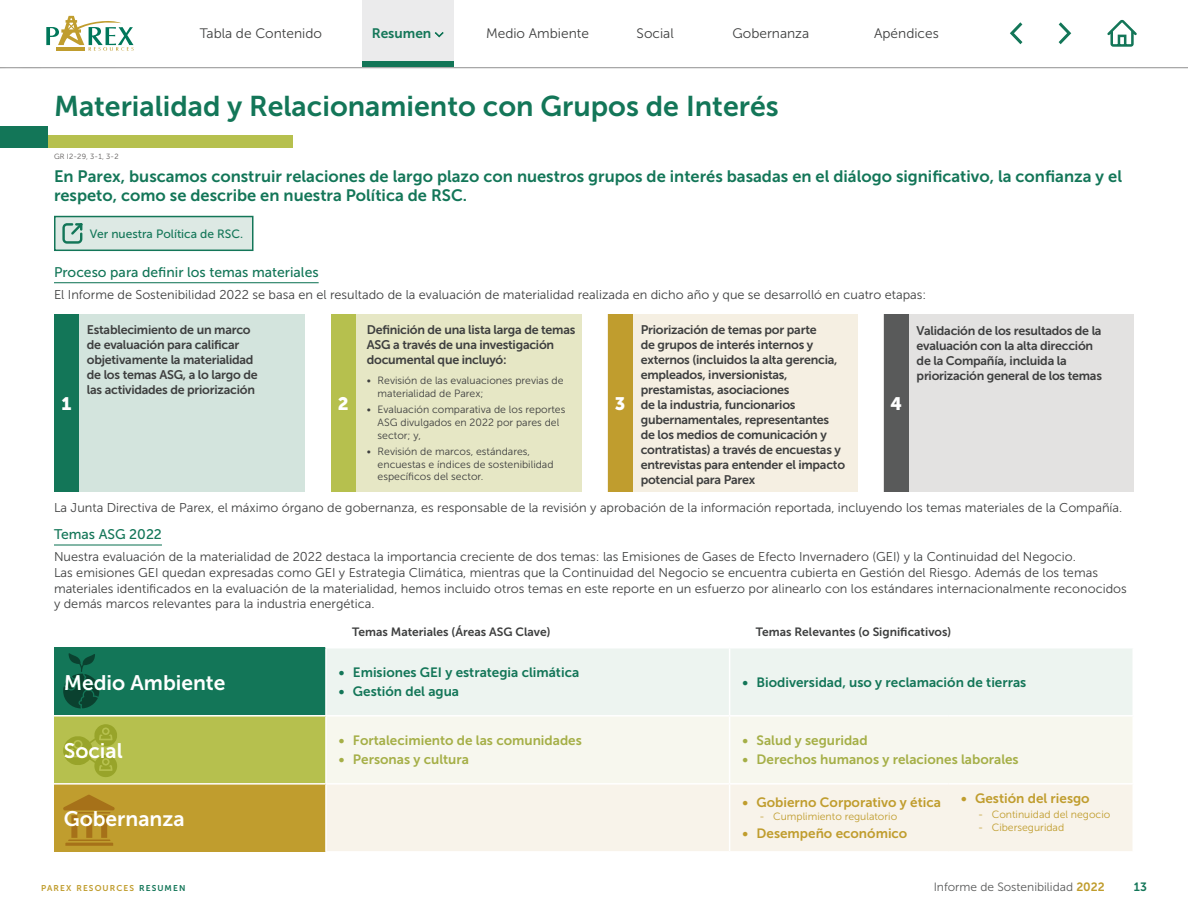
<style>
.page{position:relative;width:1188px;height:918px;background:#fff}
.page>*{position:absolute;margin:0;border:0;box-sizing:border-box;transform-origin:0 0}
.t1{font:28.5px "Museo Sans 700";color:#137658}
.t2{font:21px "Museo Sans 700";color:#fff}
.t3{font:18px "Museo Sans 900";color:#fff}
.t4{font:16.5px/19.8px "Museo Sans 700";color:#137658}
.t5{font:13.95px "Museo Sans 500";color:#137658}
.t6{font:13.65px "Museo Sans 300";color:#3e3f3f}
.t7{font:13.65px "Museo Sans 700";color:#137658}
.t8{font:13.5px "Museo Sans 700";color:#a5af47}
.t9{font:13.5px "Museo Sans 700";color:#137658}
.t10{font:13.5px "Museo Sans 700";color:#c09d2e}
.t11{font:12.75px/15.8px "Museo Sans 300";color:#3e3f3f}
.t12{font:12.45px/15px "Museo Sans 700";letter-spacing:-.02em;color:#3e3f3f}
.t13{font:12px "Museo Sans 700";color:#3e3f3f}
.t14{font:12px "Museo Sans 300";color:#595a5a}
.t15{font:12px "Museo Sans 500";color:#137658}
.t16{font:12px "Museo Sans 700";color:#137658}
.t17{font:10.5px/12.6px "Museo Sans 300";color:#3e3f3f}
.t18{font:10.5px "Museo Sans 300";color:#c09d2e}
.t19{font:8.4px "Museo Sans 700";letter-spacing:.13em;color:#c09d2e}
.t20{font:7.5px "Museo Sans 300";color:#5a5756}
.s1{color:#137658}
.s2{font-family:"Museo Sans 700";color:#c09d2e}
</style>
<div class="page">
<div style="left:0;top:0;width:1188px;height:69px;background:#a8a8a8"></div>
<div style="left:0;top:0;width:1188px;height:67px;background:#fff"></div>
<div style="left:362px;top:0;width:91px;height:67px;background:#ebebec"></div>
<div style="left:362px;top:61px;width:91px;height:6px;background:#137658"></div>
<svg style="left:47px;top:16px;width:86px;height:35px"></svg>
<svg style="left:434px;top:32px;width:10px;height:6px"></svg>
<svg style="left:1107px;top:19px;width:30px;height:28px"></svg>
<svg style="left:1010px;top:22px;width:13px;height:23px"></svg>
<svg style="left:1058px;top:22px;width:14px;height:23px"></svg>
<div style="left:0;top:135px;width:292px;height:12px;background:#b6c04e"></div>
<div style="left:0;top:126px;width:48px;height:21px;background:#137658"></div>
<hr style="left:54px;top:282px;width:265px;height:1px;background:#137658">
<div style="left:54px;top:648px;width:272px;height:68px;background:#137658"></div>
<div style="left:327px;top:649px;width:805px;height:66px;background:#edf4f0"></div>
<div style="left:54px;top:716px;width:272px;height:68px;background:#b6c04e"></div>
<div style="left:327px;top:717px;width:805px;height:66px;background:#f7f7ee"></div>
<div style="left:54px;top:784px;width:272px;height:68px;background:#c09d2e"></div>
<div style="left:327px;top:785px;width:805px;height:66px;background:#f8f3ea"></div>
<hr style="left:325px;top:851px;width:405px;height:2px;background:#fff">
<hr style="left:54px;top:715px;width:272px;height:2px;background:#fff">
<hr style="left:54px;top:783px;width:272px;height:2px;background:#fff">
<hr style="left:729px;top:648px;width:1px;height:67px;background:#fff">
<hr style="left:729px;top:717px;width:1px;height:66px;background:#fff">
<hr style="left:729px;top:785px;width:1px;height:66px;background:#fff">
<hr style="left:325px;top:648px;width:2px;height:67px;background:#fff">
<hr style="left:325px;top:717px;width:2px;height:66px;background:#fff">
<hr style="left:325px;top:785px;width:2px;height:66px;background:#fff">
<svg style="left:63px;top:795px;width:52px;height:51px"></svg>
<svg style="left:63px;top:653px;width:36px;height:55px"></svg>
<svg style="left:63px;top:724px;width:54px;height:53px"></svg>
<hr style="left:54px;top:544px;width:108px;height:2px;background:#137658">
<div style="left:54px;top:314px;width:250px;height:178px;background:#d3e4dd"></div>
<div style="left:54px;top:314px;width:25px;height:178px;background:#137658"></div>
<div style="left:331px;top:314px;width:250px;height:178px;background:#e6e7c5"></div>
<div style="left:331px;top:314px;width:25px;height:178px;background:#b6c04e"></div>
<div style="left:608px;top:314px;width:250px;height:178px;background:#f5efe2"></div>
<div style="left:608px;top:314px;width:25px;height:178px;background:#c09d2e"></div>
<div style="left:884px;top:314px;width:250px;height:178px;background:#e3e2e1"></div>
<div style="left:884px;top:314px;width:25px;height:178px;background:#595a5a"></div>
<div style="left:54px;top:216px;width:200px;height:35px;background:#dde9e4;border:2px solid #137658"></div>
<svg style="left:62px;top:223px;width:21px;height:21px"></svg>
<p class="t6" style="left:200px;top:26px;width:124px">Tabla de Contenido</p>
<p class="t7" style="left:372px;top:26px;width:61px">Resumen</p>
<p class="t6" style="left:486px;top:26px;width:104px">Medio Ambiente</p>
<p class="t6" style="left:637px;top:26px;width:39px">Social</p>
<p class="t6" style="left:732px;top:26px;width:78px">Gobernanza</p>
<p class="t6" style="left:874px;top:26px;width:66px">Apéndices</p>
<h1 class="t1" style="left:54px;top:90px;width:726px">Materialidad y Relacionamiento con Grupos de Interés</h1>
<p class="t20" style="left:54px;top:152px;width:66px">GR I2-29, 3-1, 3-2</p>
<p class="t4" style="left:54px;top:166px;width:1070px">En Parex, buscamos construir relaciones de largo plazo con nuestros grupos de interés basadas en el diálogo significativo, la confianza y el respeto, como se describe en nuestra Política de RSC.</p>
<p class="t15" style="left:90px;top:227px;width:155px">Ver nuestra Política de RSC.</p>
<p class="t5" style="left:54px;top:264px;width:266px">Proceso para definir los temas materiales</p>
<p class="t11" style="left:54px;top:287px;width:874px">El Informe de Sostenibilidad 2022 se basa en el resultado de la evaluación de materialidad realizada en dicho año y que se desarrolló en cuatro etapas:</p>
<h3 class="t3" style="left:61px;top:393px;width:11px">1</h3>
<p class="t12" style="left:87px;top:322px;width:172px">Establecimiento de un marco de evaluación para calificar objetivamente la materialidad de los temas ASG, a lo largo de las actividades de priorización</p>
<p class="t12" style="left:367px;top:322px;width:210px">Definición de una lista larga de temas<br>ASG a través de una investigación documental que incluyó:</p>
<p class="t17" style="left:378px;top:374px;width:187px;text-indent:-11px">• Revisión de las evaluaciones previas de materialidad de Parex;</p>
<p class="t17" style="left:378px;top:404px;width:189px;text-indent:-11px">• Evaluación comparativa de los reportes<br>ASG divulgados en 2022 por pares del sector; y,</p>
<p class="t17" style="left:378px;top:445px;width:177px;text-indent:-11px">• Revisión de marcos, estándares, encuestas e índices de sostenibilidad específicos del sector.</p>
<h3 class="t3" style="left:338px;top:393px;width:12px">2</h3>
<h3 class="t3" style="left:615px;top:393px;width:12px">3</h3>
<p class="t12" style="left:641px;top:322px;width:206px">Priorización de temas por parte<br>de grupos de interés internos y externos (incluidos la alta gerencia, empleados, inversionistas, prestamistas, asociaciones<br>de la industria, funcionarios gubernamentales, representantes de los medios de comunicación y contratistas) a través de encuestas y entrevistas para entender el impacto potencial para Parex</p>
<h3 class="t3" style="left:890px;top:393px;width:13px">4</h3>
<p class="t12" style="left:917px;top:323px;width:187px">Validación de los resultados de la evaluación con la alta dirección de la Compañía, incluida la priorización general de los temas</p>
<p class="t11" style="left:54px;top:500px;width:1070px">La Junta Directiva de Parex, el máximo órgano de gobernanza, es responsable de la revisión y aprobación de la información reportada, incluyendo los temas materiales de la Compañía.</p>
<p class="t5" style="left:54px;top:526px;width:109px">Temas ASG 2022</p>
<p class="t11" style="left:54px;top:549px;width:1074px">Nuestra evaluación de la materialidad de 2022 destaca la importancia creciente de dos temas: las Emisiones de Gases de Efecto Invernadero (GEI) y la Continuidad del Negocio.<br>Las emisiones GEI quedan expresadas como GEI y Estrategia Climática, mientras que la Continuidad del Negocio se encuentra cubierta en Gestión del Riesgo. Además de los temas materiales identificados en la evaluación de la materialidad, hemos incluido otros temas en este reporte en un esfuerzo por alinearlo con los estándares internacionalmente reconocidos y demás marcos relevantes para la industria energética.</p>
<h2 class="t2" style="left:64px;top:671px;width:163px">Medio Ambiente</h2>
<h2 class="t2" style="left:64px;top:739px;width:60px">Social</h2>
<h2 class="t2" style="left:64px;top:807px;width:122px">Gobernanza</h2>
<p class="t13" style="left:352px;top:626px;width:200px">Temas Materiales (Áreas ASG Clave)</p>
<p class="t13" style="left:756px;top:626px;width:197px">Temas Relevantes (o Significativos)</p>
<p class="t9" style="left:339px;top:665px;width:242px">• Emisiones GEI y estrategia climática</p>
<p class="t9" style="left:339px;top:684px;width:122px">• Gestión del agua</p>
<p class="t8" style="left:339px;top:733px;width:244px">• Fortalecimiento de las comunidades</p>
<p class="t8" style="left:339px;top:752px;width:132px">• Personas y cultura</p>
<p class="t9" style="left:743px;top:675px;width:285px">• Biodiversidad, uso y reclamación de tierras</p>
<p class="t8" style="left:743px;top:733px;width:127px">• Salud y seguridad</p>
<p class="t8" style="left:743px;top:752px;width:278px">• Derechos humanos y relaciones laborales</p>
<p class="t10" style="left:743px;top:795px;width:200px">• Gobierno Corporativo y ética</p>
<p class="t18" style="left:760px;top:811px;width:139px">- Cumplimiento regulatorio</p>
<p class="t10" style="left:743px;top:826px;width:166px">• Desempeño económico</p>
<p class="t10" style="left:961px;top:791px;width:130px">• Gestión del riesgo</p>
<p class="t18" style="left:978px;top:808px;width:134px">- Continuidad del negocio</p>
<p class="t18" style="left:978px;top:822px;width:88px">- Ciberseguridad</p>
<p class="t19" style="left:41px;top:883px;width:146px">PAREX RESOURCES <span class="s1">RESUMEN</span></p>
<p class="t14" style="left:934px;top:880px;width:173px">Informe de Sostenibilidad <span class="s2">2022</span></p>
<p class="t16" style="left:1134px;top:880px;width:15px">13</p>
</div>
